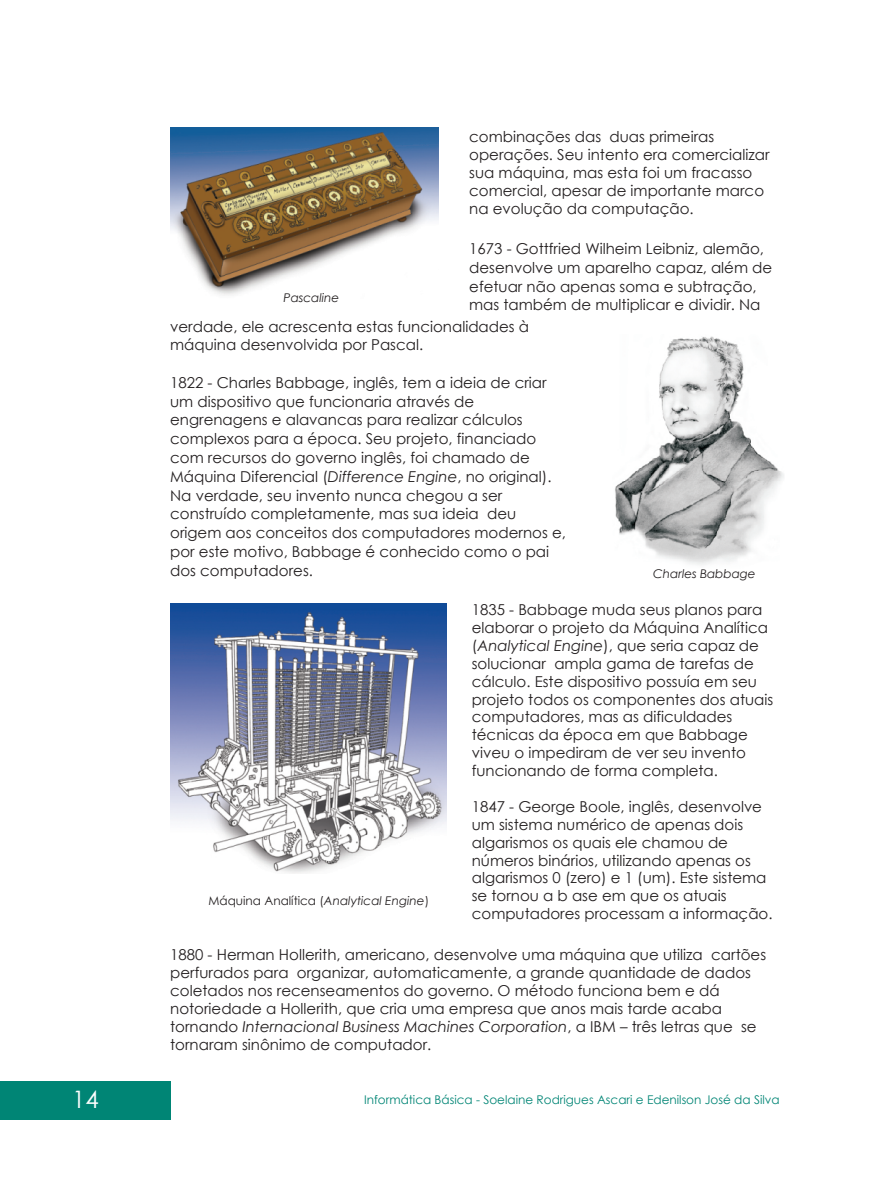
<style>
.page{position:relative;width:885px;height:1183px;background:#fff}
.page>*{position:absolute;margin:0;border:0;box-sizing:border-box;transform-origin:0 0}
.t1{font:24px "Century Gothic";color:#fff}
.t2{font:15px/17.9px "Century Gothic";color:#231f20}
.t3{font:12px "Century Gothic";color:#008575}
.t4{font:12px "Century Gothic";color:#231f20}
.t5{font:italic 12px "Century Gothic";color:#231f20}
.s1{font-style:italic}
</style>
<div class="page">
<img style="left:615px;top:336px;width:169px;height:229px">
<div style="left:0;top:1080px;width:170px;height:38px;background:#008575"></div>
<img style="left:170px;top:128px;width:268px;height:167px">
<img style="left:170px;top:603px;width:276px;height:270px">
<p class="t2" style="left:469px;top:129px;width:302px">combinações das duas primeiras operações. Seu intento era comercializar sua máquina, mas esta foi um fracasso comercial, apesar de importante marco na evolução da computação.</p>
<p class="t2" style="left:469px;top:240px;width:304px;line-height:18.8px">1673 - Gottfried Wilheim Leibniz, alemão, desenvolve um aparelho capaz, além de efetuar não apenas soma e subtração, mas também de multiplicar e dividir. Na</p>
<p class="t2" style="left:170px;top:318px;width:360px;line-height:18.8px">verdade, ele acrescenta estas funcionalidades à máquina desenvolvida por Pascal.</p>
<p class="t2" style="left:170px;top:374px;width:397px;line-height:18.8px">1822 - Charles Babbage, inglês, tem a ideia de criar um dispositivo que funcionaria através de engrenagens e alavancas para realizar cálculos complexos para a época. Seu projeto, financiado com recursos do governo inglês, foi chamado de Máquina Diferencial (<span class="s1">Difference Engine</span>, no original).<br>Na verdade, seu invento nunca chegou a ser construído completamente, mas sua ideia deu origem aos conceitos dos computadores modernos e, por este motivo, Babbage é conhecido como o pai dos computadores.</p>
<p class="t5" style="left:283px;top:293px;width:57px">Pascaline</p>
<p class="t5" style="left:653px;top:568px;width:104px">Charles Babbage</p>
<p class="t2" style="left:471px;top:602px;width:303px">1835 - Babbage muda seus planos para elaborar o projeto da Máquina Analítica (<span class="s1">Analytical Engine</span>), que seria capaz de solucionar ampla gama de tarefas de cálculo. Este dispositivo possuía em seu projeto todos os componentes dos atuais computadores, mas as dificuldades técnicas da época em que Babbage viveu o impediram de ver seu invento funcionando de forma completa.</p>
<p class="t2" style="left:471px;top:798px;width:302px">1847 - George Boole, inglês, desenvolve um sistema numérico de apenas dois algarismos os quais ele chamou de números binários, utilizando apenas os algarismos 0 (zero) e 1 (um). Este sistema se tornou a b ase em que os atuais computadores processam a informação.</p>
<p class="t4" style="left:208px;top:895px;width:222px">Máquina Analítica (<span class="s1">Analytical Engine</span>)</p>
<p class="t2" style="left:170px;top:946px;width:597px">1880 - Herman Hollerith, americano, desenvolve uma máquina que utiliza cartões perfurados para organizar, automaticamente, a grande quantidade de dados coletados nos recenseamentos do governo. O método funciona bem e dá notoriedade a Hollerith, que cria uma empresa que anos mais tarde acaba tornando <span class="s1">Internacional Business Machines Corporation</span>, a IBM – três letras que se tornaram sinônimo de computador.</p>
<h1 class="t1" style="left:72px;top:1090px;width:28px">14</h1>
<p class="t3" style="left:364px;top:1094px;width:417px">Informática Básica - Soelaine Rodrigues Ascari e Edenilson José da Silva</p>
</div>
